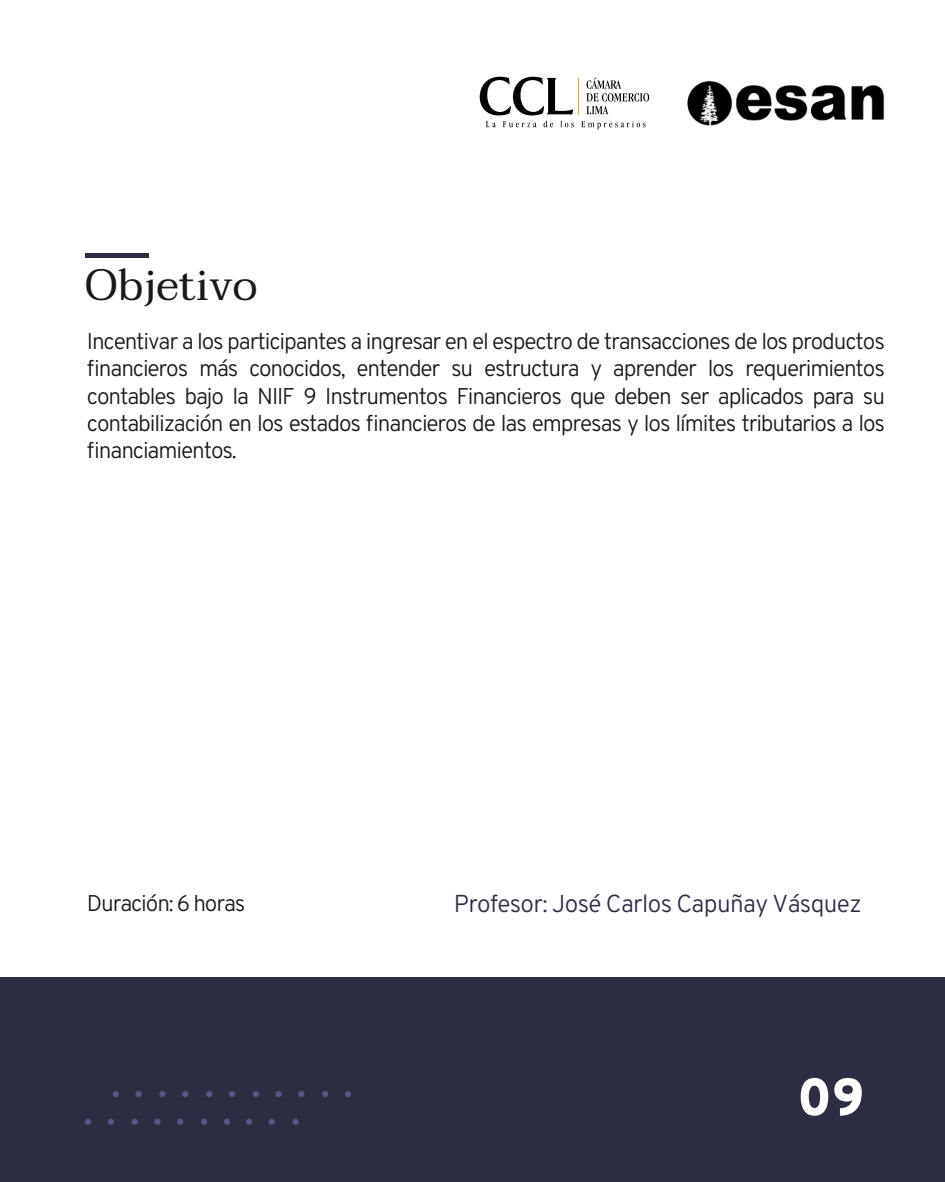
<style>
.page{position:relative;width:945px;height:1182px;background:#fff}
.page>*{position:absolute;margin:0;border:0;box-sizing:border-box;transform-origin:0 0}
.t1{font:900 52.15px "Overpass";color:#fff}
.t2{font:43.66px "Taviraj";color:#191919}
.t3{font:300 24.5px "Overpass";letter-spacing:-.025em;color:#2c2c43}
.t4{font:300 22.75px/27.3px "Overpass";letter-spacing:-.05em;color:#191919;text-align:justify}
</style>
<div class="page">
<hr style="left:85px;top:253px;width:63px;height:4px;background:#2c2c43">
<svg style="left:586px;top:78px;width:63px;height:36px"></svg>
<hr style="left:579px;top:78px;width:1px;height:37px;background:#d9ad37">
<hr style="left:578px;top:78px;width:1px;height:37px;background:#d9ad37">
<svg style="left:480px;top:77px;width:94px;height:50px"></svg>
<svg style="left:581px;top:121px;width:65px;height:8px"></svg>
<img style="left:687px;top:81px;width:198px;height:45px">
<div style="left:0;top:977px;width:945px;height:204px;background:#2c2c43"></div>
<svg style="left:113px;top:1091px;width:6px;height:5px"></svg>
<svg style="left:135px;top:1090px;width:7px;height:6px"></svg>
<svg style="left:159px;top:1091px;width:6px;height:5px"></svg>
<svg style="left:182px;top:1091px;width:6px;height:5px"></svg>
<svg style="left:206px;top:1091px;width:6px;height:5px"></svg>
<svg style="left:229px;top:1091px;width:6px;height:5px"></svg>
<svg style="left:253px;top:1091px;width:6px;height:5px"></svg>
<svg style="left:276px;top:1091px;width:6px;height:5px"></svg>
<svg style="left:85px;top:1118px;width:6px;height:6px"></svg>
<svg style="left:108px;top:1118px;width:6px;height:6px"></svg>
<svg style="left:132px;top:1118px;width:6px;height:6px"></svg>
<svg style="left:154px;top:1118px;width:7px;height:6px"></svg>
<svg style="left:298px;top:1091px;width:6px;height:5px"></svg>
<svg style="left:322px;top:1091px;width:6px;height:5px"></svg>
<svg style="left:345px;top:1091px;width:6px;height:5px"></svg>
<svg style="left:177px;top:1118px;width:6px;height:6px"></svg>
<svg style="left:201px;top:1118px;width:6px;height:6px"></svg>
<svg style="left:224px;top:1118px;width:6px;height:6px"></svg>
<svg style="left:246px;top:1118px;width:6px;height:6px"></svg>
<svg style="left:269px;top:1118px;width:6px;height:6px"></svg>
<svg style="left:292px;top:1118px;width:7px;height:6px"></svg>
<h2 class="t2" style="left:85px;top:251px;width:174px">Objetivo</h2>
<p class="t4" style="left:87px;top:327px;width:800px">Incentivar a los participantes a ingresar en el espectro de transacciones de los productos financieros más conocidos, entender su estructura y aprender los requerimientos contables bajo la NIIF 9 Instrumentos Financieros que deben ser aplicados para su contabilización en los estados financieros de las empresas y los límites tributarios a los financiamientos.</p>
<p class="t4" style="left:87px;top:888px;width:160px">Duración: 6 horas</p>
<p class="t3" style="left:454px;top:884px;width:409px">Profesor: José Carlos Capuñay Vásquez</p>
<h1 class="t1" style="left:797px;top:1054px;width:69px">09</h1>
<h1 class="t1" style="left:832px;top:1054px;width:34px">6</h1>
</div>
